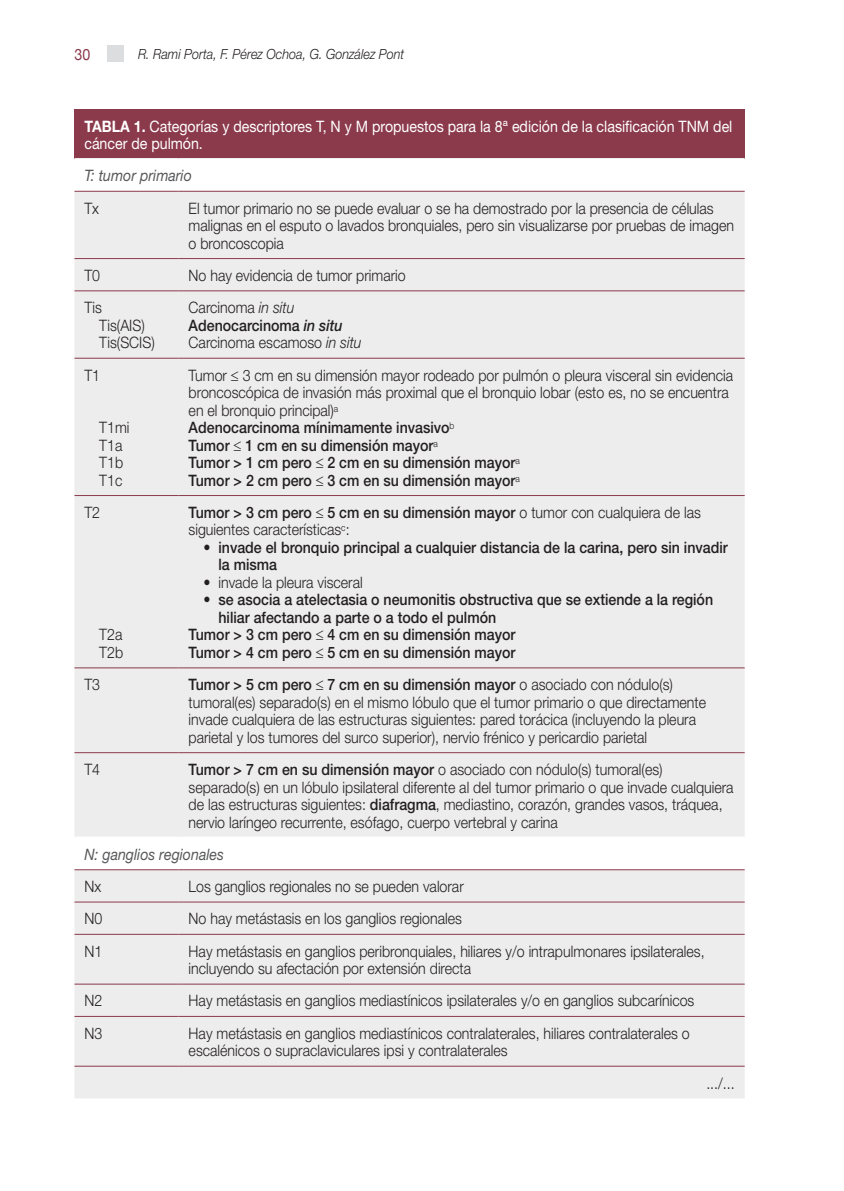
<style>
.page{position:relative;width:844px;height:1191px;background:#fff}
.page>*{position:absolute;margin:0;border:0;box-sizing:border-box;transform-origin:0 0}
.t1{font:300 15.75px/17.5px "Helvetica Neue";color:#231f20;scale:.9 1}
.t2{font:500 15.75px/17.5px "Helvetica Neue";color:#231f20;scale:.9 1}
.t3{font:15.75px/17.5px "Helvetica Neue";color:#fff;scale:.9 1}
.t4{font:italic 15.75px "Helvetica Neue";color:#57585a;scale:.9 1}
.t5{font:700 15.75px "Helvetica Neue";color:#fff;scale:.9 1}
.t6{font:15.75px "Helvetica Neue";color:#8b3a4c;scale:.9 1}
.t7{font:italic 300 14px "Helvetica Neue";color:#231f20;scale:.9 1}
.s1{font-weight:700}
.s2{font-style:italic}
.s3{font-weight:500}
.s4{font-weight:500;font-style:italic}
.s5{font-weight:300}
</style>
<div class="page">
<div style="left:107px;top:45px;width:17px;height:17px;background:#dcdddf"></div>
<div style="left:74px;top:109px;width:670px;height:50px;background:#8b3a4c"></div>
<div style="left:74px;top:192px;width:670px;height:906px;background:#ededee"></div>
<hr style="left:74px;top:258px;width:105px;height:1px;background:#8b3a4c">
<hr style="left:179px;top:258px;width:565px;height:1px;background:#8b3a4c">
<hr style="left:74px;top:290px;width:105px;height:1px;background:#8b3a4c">
<hr style="left:179px;top:290px;width:565px;height:1px;background:#8b3a4c">
<hr style="left:74px;top:358px;width:105px;height:1px;background:#8b3a4c">
<hr style="left:179px;top:358px;width:565px;height:1px;background:#8b3a4c">
<hr style="left:74px;top:495px;width:105px;height:1px;background:#8b3a4c">
<hr style="left:179px;top:495px;width:565px;height:1px;background:#8b3a4c">
<hr style="left:74px;top:667px;width:105px;height:1px;background:#8b3a4c">
<hr style="left:179px;top:667px;width:565px;height:1px;background:#8b3a4c">
<hr style="left:74px;top:752px;width:105px;height:1px;background:#8b3a4c">
<hr style="left:179px;top:752px;width:565px;height:1px;background:#8b3a4c">
<hr style="left:74px;top:901px;width:105px;height:1px;background:#8b3a4c">
<hr style="left:179px;top:901px;width:565px;height:1px;background:#8b3a4c">
<hr style="left:74px;top:934px;width:105px;height:1px;background:#8b3a4c">
<hr style="left:179px;top:934px;width:565px;height:1px;background:#8b3a4c">
<hr style="left:74px;top:983px;width:105px;height:1px;background:#8b3a4c">
<hr style="left:179px;top:983px;width:565px;height:1px;background:#8b3a4c">
<hr style="left:74px;top:1016px;width:105px;height:1px;background:#8b3a4c">
<hr style="left:179px;top:1016px;width:565px;height:1px;background:#8b3a4c">
<hr style="left:74px;top:836px;width:105px;height:2px;background:#fff">
<hr style="left:179px;top:836px;width:565px;height:2px;background:#fff">
<hr style="left:74px;top:869px;width:105px;height:1px;background:#8b3a4c">
<hr style="left:179px;top:869px;width:565px;height:1px;background:#8b3a4c">
<hr style="left:74px;top:191px;width:105px;height:1px;background:#8b3a4c">
<hr style="left:179px;top:191px;width:565px;height:1px;background:#8b3a4c">
<hr style="left:74px;top:158px;width:105px;height:2px;background:#fff">
<hr style="left:179px;top:158px;width:565px;height:2px;background:#fff">
<hr style="left:74px;top:1065px;width:105px;height:1px;background:#8b3a4c">
<hr style="left:179px;top:1065px;width:565px;height:1px;background:#8b3a4c">
<p class="t6" style="left:74px;top:45px;width:19px">30</p>
<p class="t7" style="left:138px;top:46px;width:297px">R. Rami Porta, F. Pérez Ochoa, G. González Pont</p>
<p class="t3" style="left:84px;top:117px;width:721px;text-indent:49px"><span class="s1">1.</span> Categorías y descriptores T, N y M propuestos para la 8ª edición de la clasificación TNM del cáncer de pulmón.</p>
<p class="t4" style="left:84px;top:166px;width:121px">T: tumor primario</p>
<p class="t1" style="left:84px;top:199px;width:18px">Tx</p>
<p class="t1" style="left:189px;top:199px;width:607px">El tumor primario no se puede evaluar o se ha demostrado por la presencia de células malignas en el esputo o lavados bronquiales, pero sin visualizarse por pruebas de imagen o broncoscopia</p>
<p class="t1" style="left:84px;top:266px;width:19px">T0</p>
<p class="t1" style="left:189px;top:266px;width:242px">No hay evidencia de tumor primario</p>
<p class="t1" style="left:99px;top:298px;width:63px;text-indent:-15px">Tis<br>Tis(AIS)<br>Tis(SCIS)</p>
<p class="t1" style="left:189px;top:298px;width:193px">Carcinoma <span class="s2">in situ<br></span><span class="s3">Adenocarcinoma</span> <span class="s4">in situ<br></span>Carcinoma escamoso <span class="s2">in situ</span></p>
<p class="t1" style="left:84px;top:366px;width:19px">T1</p>
<p class="t5" style="left:84px;top:116px;width:21px">Tabla</p>
<p class="t1" style="left:189px;top:366px;width:606px">Tumor ≤ 3 cm en su dimensión mayor rodeado por pulmón o pleura visceral sin evidencia broncoscópica de invasión más proximal que el bronquio lobar (esto es, no se encuentra en el bronquio principal)<sup>a<br></sup><span class="s3">Adenocarcinoma mínimamente invasivo</span><sup>b<br></sup><span class="s3">Tumor</span> ≤ <span class="s3">1 cm en su dimensión mayor</span><sup>a<br></sup><span class="s3">Tumor &gt; 1 cm pero</span> ≤ <span class="s3">2 cm en su dimensión mayor</span><sup>a<br></sup><span class="s3">Tumor &gt; 2 cm pero</span> ≤ <span class="s3">3 cm en su dimensión mayor</span><sup>a</sup></p>
<p class="t1" style="left:99px;top:418px;width:35px">T1mi<br>T1a<br>T1b<br>T1c</p>
<p class="t1" style="left:84px;top:503px;width:19px">T2</p>
<p class="t1" style="left:99px;top:626px;width:28px">T2a<br>T2b</p>
<p class="t1" style="left:189px;top:503px;width:570px"><span class="s3">Tumor &gt; 3 cm pero</span> ≤ <span class="s3">5 cm en su dimensión mayor</span> o tumor con cualquiera de las siguientes características<sup>c</sup>:</p>
<p class="t2" style="left:218px;top:538px;width:567px;text-indent:-15px"><span class="s5">•</span> invade el bronquio principal a cualquier distancia de la carina, pero sin invadir la misma</p>
<p class="t1" style="left:203px;top:573px;width:178px">• invade la pleura visceral</p>
<p class="t2" style="left:203px;top:591px;width:567px"><span class="s5">•</span> se asocia a atelectasia o neumonitis obstructiva que se extiende a la región</p>
<p class="t2" style="left:218px;top:608px;width:310px">hiliar afectando a parte o a todo el pulmón</p>
<p class="t2" style="left:189px;top:626px;width:364px">Tumor &gt; 3 cm pero ≤ 4 cm en su dimensión mayor</p>
<p class="t2" style="left:189px;top:643px;width:364px">Tumor &gt; 4 cm pero ≤ 5 cm en su dimensión mayor</p>
<p class="t1" style="left:84px;top:675px;width:19px">T3</p>
<p class="t1" style="left:189px;top:675px;width:576px"><span class="s3">Tumor &gt; 5 cm pero</span> ≤ <span class="s3">7 cm en su dimensión mayor</span> o asociado con nódulo(s) tumoral(es) separado(s) en el mismo lóbulo que el tumor primario o que directamente invade cualquiera de las estructuras siguientes: pared torácica (incluyendo la pleura parietal y los tumores del surco superior), nervio frénico y pericardio parietal</p>
<p class="t1" style="left:84px;top:760px;width:19px">T4</p>
<p class="t1" style="left:189px;top:760px;width:607px"><span class="s3">Tumor &gt; 7 cm en su dimensión mayor</span> o asociado con nódulo(s) tumoral(es) separado(s) en un lóbulo ipsilateral diferente al del tumor primario o que invade cualquiera de las estructuras siguientes: <span class="s3">diafragma</span>, mediastino, corazón, grandes vasos, tráquea, nervio laríngeo recurrente, esófago, cuerpo vertebral y carina</p>
<p class="t4" style="left:84px;top:844px;width:156px">N: ganglios regionales</p>
<p class="t1" style="left:84px;top:877px;width:20px">Nx</p>
<p class="t1" style="left:189px;top:877px;width:307px">Los ganglios regionales no se pueden valorar</p>
<p class="t1" style="left:84px;top:909px;width:21px">N0</p>
<p class="t1" style="left:189px;top:909px;width:305px">No hay metástasis en los ganglios regionales</p>
<p class="t1" style="left:84px;top:942px;width:21px">N1</p>
<p class="t1" style="left:189px;top:942px;width:574px">Hay metástasis en ganglios peribronquiales, hiliares y/o intrapulmonares ipsilaterales, incluyendo su afectación por extensión directa</p>
<p class="t1" style="left:84px;top:991px;width:21px">N2</p>
<p class="t1" style="left:189px;top:991px;width:563px">Hay metástasis en ganglios mediastínicos ipsilaterales y/o en ganglios subcarínicos</p>
<p class="t1" style="left:84px;top:1024px;width:21px">N3</p>
<p class="t1" style="left:189px;top:1024px;width:558px">Hay metástasis en ganglios mediastínicos contralaterales, hiliares contralaterales o escalénicos o supraclaviculares ipsi y contralaterales</p>
<p class="t1" style="left:706px;top:1073px;width:33px">.../...</p>
</div>
